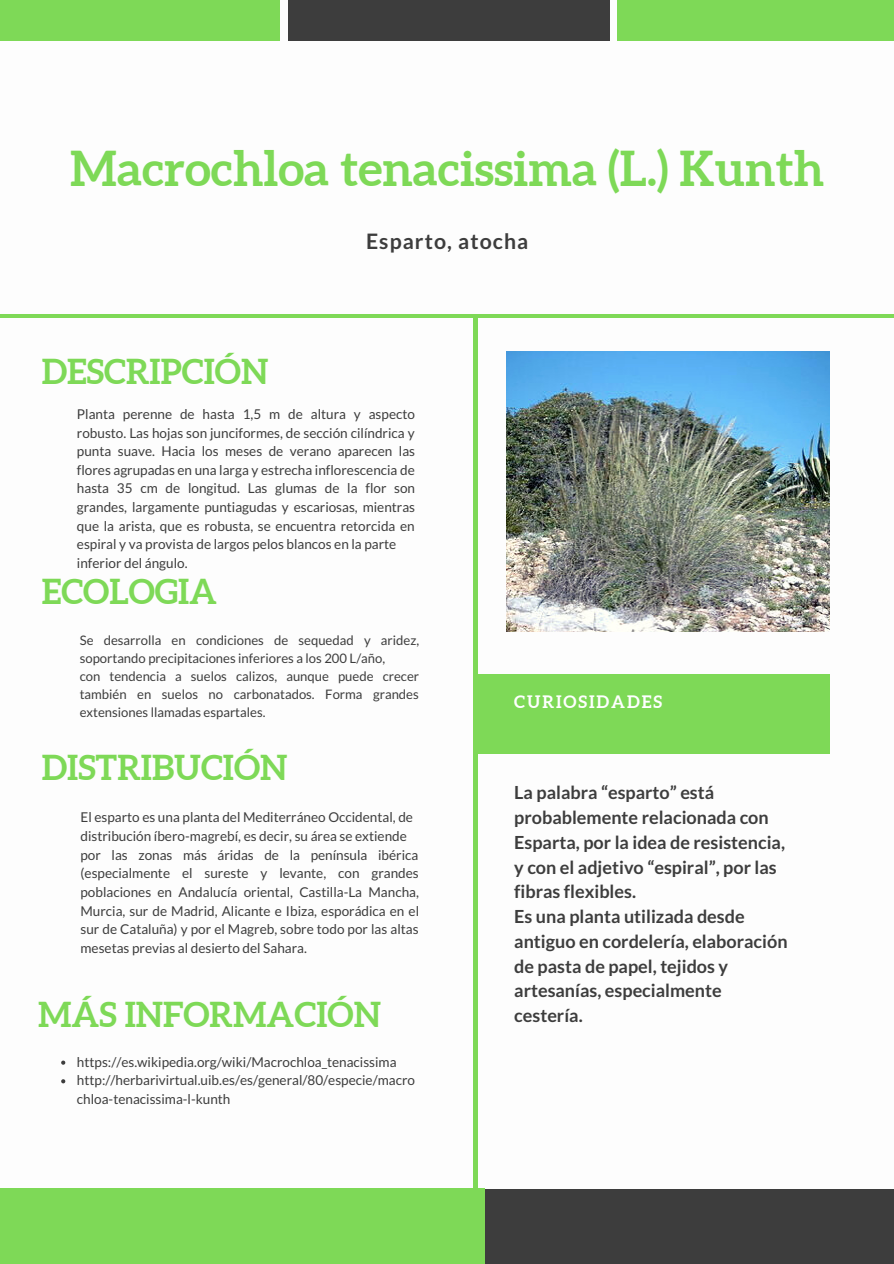
<style>
.page{position:relative;width:894px;height:1264px;background:#fff}
.page>*{position:absolute;margin:0;border:0;box-sizing:border-box;transform-origin:0 0}
.t1{font:700 48px "Aleo";color:#7ed957}
.t2{font:700 34.35px "Aleo";color:#7ed957}
.t3{font:700 21.3px "Lato";letter-spacing:.05em;color:#3d3d3d}
.t4{font:700 18px/24.8px "Lato";color:#3d3d3d}
.t5{font:700 17.1px "Aleo";letter-spacing:.11em;color:#fff}
.t6{font:13.5px/18.6px "Lato";color:#3d3d3d}
.t7{font:13.05px/18px "Lato";color:#3d3d3d}
</style>
<div class="page">
<hr style="left:473px;top:316px;width:4px;height:902px;background:#7ed957">
<img style="left:506px;top:351px;width:323px;height:281px">
<div style="left:482px;top:1189px;width:411px;height:74px;background:#3d3d3d"></div>
<div style="left:0;top:1188px;width:485px;height:75px;background:#7ed957"></div>
<div style="left:0;top:0;width:280px;height:40px;background:#7ed957"></div>
<div style="left:288px;top:0;width:321px;height:40px;background:#3d3d3d"></div>
<div style="left:617px;top:0;width:276px;height:40px;background:#7ed957"></div>
<hr style="left:0;top:314px;width:893px;height:4px;background:#7ed957">
<div style="left:477px;top:674px;width:352px;height:79px;background:#7ed957"></div>
<svg style="left:61px;top:1060px;width:4px;height:4px"></svg>
<svg style="left:61px;top:1079px;width:4px;height:4px"></svg>
<h1 class="t1" style="left:70px;top:140px;width:755px">Macrochloa tenacissima (L.) Kunth</h1>
<h3 class="t3" style="left:366px;top:228px;width:164px">Esparto, atocha</h3>
<h2 class="t2" style="left:42px;top:352px;width:228px">DESCRIPCIÓN</h2>
<p class="t6" style="left:77px;top:404px;width:339px">Planta perenne de hasta 1,5 m de altura y aspecto robusto. Las hojas son junciformes, de sección cilíndrica y punta suave. Hacia los meses de verano aparecen las flores agrupadas en una larga y estrecha inflorescencia de hasta 35 cm de longitud. Las glumas de la flor son grandes, largamente puntiagudas y escariosas, mientras que la arista, que es robusta, se encuentra retorcida en espiral y va provista de largos pelos blancos en la parte inferior del ángulo.</p>
<h2 class="t2" style="left:42px;top:571px;width:177px">ECOLOGIA</h2>
<p class="t7" style="left:80px;top:631px;width:341px">Se desarrolla en condiciones de sequedad y aridez, soportando precipitaciones inferiores a los 200 L/año,<br>con tendencia a suelos calizos, aunque puede crecer también en suelos no carbonatados. Forma grandes extensiones llamadas espartales.</p>
<h2 class="t2" style="left:42px;top:747px;width:247px">DISTRIBUCIÓN</h2>
<p class="t6" style="left:80px;top:808px;width:340px">El esparto es una planta del Mediterráneo Occidental, de distribución íbero-magrebí, es decir, su área se extiende por las zonas más áridas de la península ibérica (especialmente el sureste y levante, con grandes poblaciones en Andalucía oriental, Castilla-La Mancha, Murcia, sur de Madrid, Alicante e Ibiza, esporádica en el sur de Cataluña) y por el Magreb, sobre todo por las altas mesetas previas al desierto del Sahara.</p>
<h2 class="t2" style="left:38px;top:995px;width:344px">MÁS INFORMACIÓN</h2>
<p class="t6" style="left:77px;top:1052px;width:339px">https://es.wikipedia.org/wiki/Macrochloa_tenacissima http://herbarivirtual.uib.es/es/general/80/especie/macro chloa-tenacissima-l-kunth</p>
<p class="t5" style="left:514px;top:691px;width:149px">CURIOSIDADES</p>
<p class="t4" style="left:514px;top:779px;width:275px">La palabra “esparto” está probablemente relacionada con<br>Esparta, por la idea de resistencia, y con el adjetivo “espiral”, por las fibras flexibles.<br>Es una planta utilizada desde antiguo en cordelería, elaboración de pasta de papel, tejidos y artesanías, especialmente cestería.</p>
</div>
